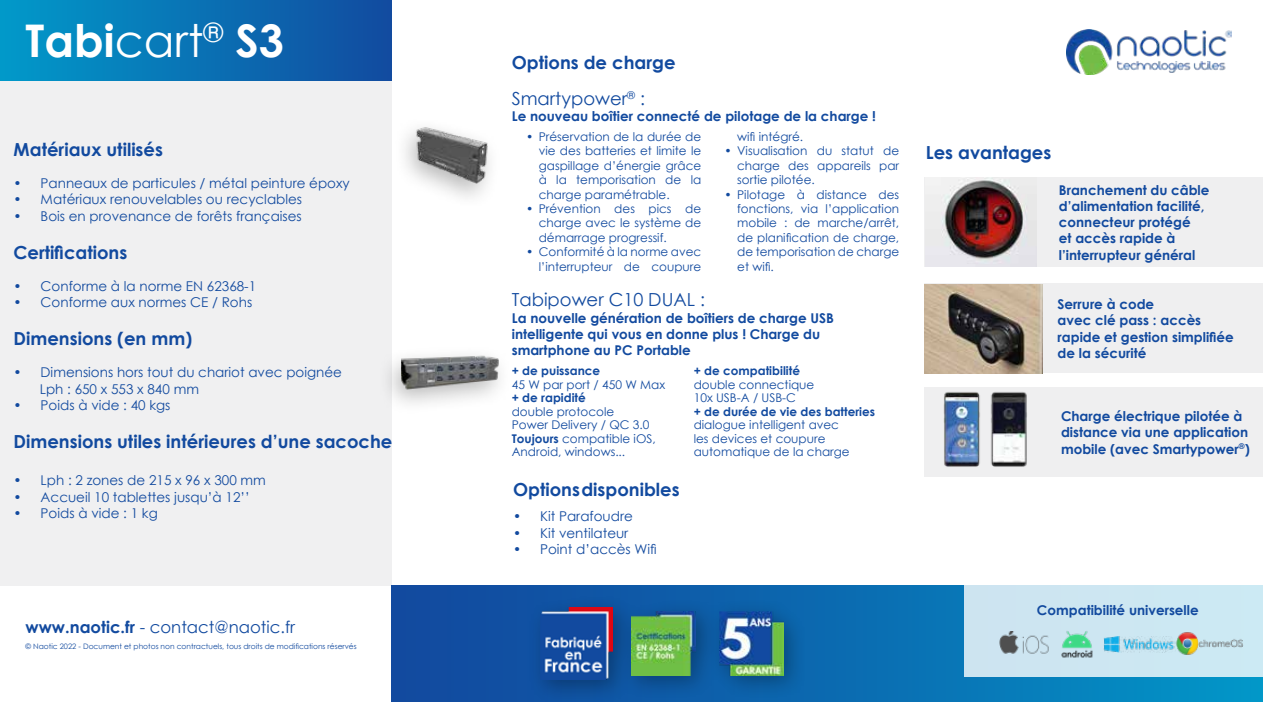
<style>
.page{position:relative;width:1263px;height:702px;background:#fff}
.page>*{position:absolute;margin:0;border:0;box-sizing:border-box;transform-origin:0 0}
.t1{font:700 45px "Century Gothic";color:#fff}
.t2{font:700 18px "Century Gothic";color:#124a9f}
.t3{font:18px "Century Gothic";color:#124a9f}
.t4{font:16.5px "Century Gothic";color:#124a9f}
.t5{font:700 13.5px/16.2px "Century Gothic";color:#124a9f}
.t6{font:13.5px/16.2px "Century Gothic";color:#124a9f}
.t7{font:12px/14.4px "Century Gothic";color:#124a9f;text-align:justify}
.t8{font:700 12px "Century Gothic";color:#124a9f}
.t9{font:7.5px "Century Gothic";color:#124a9f}
.s1{font-weight:400}
.s2{font-weight:700}
</style>
<div class="page">
<div style="left:0;top:81px;width:392px;height:504px;background:#f0f0f1"></div>
<div style="left:0;top:0;width:392px;height:81px;background:linear-gradient(to right,#019aca,#124ba0)"></div>
<img style="left:1067px;top:29px;width:164px;height:46px">
<div style="left:924px;top:177px;width:339px;height:90px;background:#efeff0"></div>
<img style="left:942px;top:179px;width:94px;height:88px">
<div style="left:377px;top:344px;width:136px;height:71px;background:#000;opacity:.28"></div>
<img style="left:402px;top:354px;width:98px;height:35px">
<div style="left:924px;top:284px;width:339px;height:89px;background:#efeff0"></div>
<img style="left:924px;top:284px;width:118px;height:89px">
<div style="left:393px;top:117px;width:109px;height:93px;background:#000;opacity:.28"></div>
<img style="left:408px;top:122px;width:86px;height:64px">
<div style="left:392px;top:585px;width:871px;height:117px;background:linear-gradient(to right,#13449c,#0294c6)"></div>
<div style="left:528px;top:595px;width:279px;height:107px;background:#000;opacity:.3"></div>
<img style="left:631px;top:611px;width:65px;height:64px">
<img style="left:719px;top:611px;width:64px;height:64px">
<img style="left:540px;top:608px;width:73px;height:71px">
<div style="left:964px;top:585px;width:299px;height:91px;background:#cde7f2"></div>
<img style="left:999px;top:631px;width:50px;height:23px">
<img style="left:1061px;top:631px;width:32px;height:27px">
<img style="left:1176px;top:632px;width:67px;height:23px">
<img style="left:1103px;top:637px;width:72px;height:15px">
<div style="left:924px;top:387px;width:339px;height:90px;background:#efeff0"></div>
<img style="left:943px;top:392px;width:84px;height:75px">
<h1 class="t1" style="left:26px;top:6px;width:260px">Tabi<span class="s1">cart</span><sup>®</sup> S3</h1>
<h2 class="t2" style="left:14px;top:136px;width:151px">Matériaux utilisés</h2>
<p class="t6" style="left:14px;top:175px;width:338px">• Panneaux de particules / métal peinture époxy</p>
<p class="t6" style="left:14px;top:191px;width:290px">• Matériaux renouvelables ou recyclables</p>
<p class="t6" style="left:14px;top:207px;width:290px">• Bois en provenance de forêts françaises</p>
<h2 class="t2" style="left:14px;top:238px;width:115px">Certifications</h2>
<p class="t6" style="left:14px;top:278px;width:244px">• Conforme à la norme EN 62368-1</p>
<p class="t6" style="left:14px;top:294px;width:240px">• Conforme aux normes CE / Rohs</p>
<h2 class="t2" style="left:14px;top:325px;width:180px">Dimensions (en mm)</h2>
<p class="t6" style="left:40px;top:364px;width:304px;text-indent:-26px">• Dimensions hors tout du chariot avec poignée<br>Lph : 650 x 553 x 840 mm</p>
<p class="t6" style="left:14px;top:396px;width:158px">• Poids à vide : 40 kgs</p>
<h2 class="t2" style="left:14px;top:427px;width:380px">Dimensions utiles intérieures d’une sacoche</h2>
<p class="t6" style="left:14px;top:472px;width:254px">• Lph : 2 zones de 215 x 96 x 300 mm</p>
<p class="t6" style="left:14px;top:488px;width:238px">• Accueil 10 tablettes jusqu’à 12’’</p>
<p class="t6" style="left:14px;top:504px;width:146px">• Poids à vide : 1 kg</p>
<h3 class="t4" style="left:26px;top:616px;width:271px"><span class="s2">www.naotic.fr</span> - contact@naotic.fr</h3>
<p class="t9" style="left:26px;top:641px;width:333px">© Naotic 2022 - Document et photos non contractuels, tous droits de modifications réservés</p>
<h2 class="t2" style="left:512px;top:49px;width:165px">Options de charge</h2>
<h2 class="t3" style="left:512px;top:86px;width:135px">Smartypower<sup>®</sup> :</h2>
<p class="t5" style="left:512px;top:107px;width:366px">Le nouveau boîtier connecté de pilotage de la charge !</p>
<p class="t7" style="left:539px;top:129px;width:164px;text-indent:-13px">• Préservation de la durée de vie des batteries et limite le gaspillage d’énergie grâce à la temporisation de la charge paramétrable.</p>
<p class="t7" style="left:539px;top:201px;width:164px;text-indent:-13px">• Prévention des pics de charge avec le système de démarrage progressif.</p>
<p class="t7" style="left:526px;top:244px;width:177px;text-align:right">• Conformité à la norme avec l’interrupteur de coupure</p>
<p class="t7" style="left:737px;top:129px;width:67px">wifi intégré.</p>
<p class="t7" style="left:737px;top:143px;width:164px;text-indent:-13px">• Visualisation du statut de charge des appareils par sortie pilotée.</p>
<p class="t7" style="left:737px;top:187px;width:164px;text-indent:-13px">• Pilotage à distance des fonctions, via l’application mobile : de marche/arrêt, de planification de charge, de temporisation de charge et wifi.</p>
<h2 class="t3" style="left:512px;top:287px;width:195px">Tabipower C10 DUAL :</h2>
<p class="t5" style="left:512px;top:309px;width:324px">La nouvelle génération de boîtiers de charge USB intelligente qui vous en donne plus ! Charge du smartphone au PC Portable</p>
<p class="t8" style="left:512px;top:361px;width:90px">+ de puissance</p>
<p class="t7" style="left:512px;top:377px;width:155px">45 W par port / 450 W Max</p>
<p class="t8" style="left:512px;top:388px;width:76px">+ de rapidité</p>
<p class="t7" style="left:512px;top:404px;width:145px;line-height:13.5px;text-align:left">double protocole<br>Power Delivery / QC 3.0<br><span class="s2">Toujours</span> compatible iOS,<br>Android, windows...</p>
<h2 class="t2" style="left:513px;top:475px;width:168px">Options disponibles</h2>
<p class="t6" style="left:513px;top:508px;width:121px">• Kit Parafoudre</p>
<p class="t6" style="left:513px;top:524px;width:117px">• Kit ventilateur</p>
<p class="t6" style="left:513px;top:541px;width:145px">• Point d’accès Wifi</p>
<p class="t8" style="left:694px;top:361px;width:108px">+ de compatibilité</p>
<p class="t7" style="left:694px;top:377px;width:122px;line-height:13.5px">double connectique<br>10x USB-A / USB-C</p>
<p class="t8" style="left:694px;top:402px;width:183px">+ de durée de vie des batteries</p>
<p class="t7" style="left:694px;top:418px;width:157px;line-height:13.5px;text-align:left">dialogue intelligent avec les devices et coupure automatique de la charge</p>
<h2 class="t2" style="left:926px;top:138px;width:127px">Les avantages</h2>
<p class="t5" style="left:1059px;top:181px;width:152px">Branchement du câble d’alimentation facilité, connecteur protégé<br>et accès rapide à l’interrupteur général</p>
<p class="t5" style="left:1057px;top:295px;width:178px">Serrure à code<br>avec clé pass : accès rapide et gestion simplifiée de la sécurité</p>
<p class="t5" style="left:1061px;top:407px;width:190px">Charge électrique pilotée à distance via une application mobile (avec Smartypower<sup>®</sup>)</p>
<p class="t5" style="left:1037px;top:601px;width:163px">Compatibilité universelle</p>
</div>
